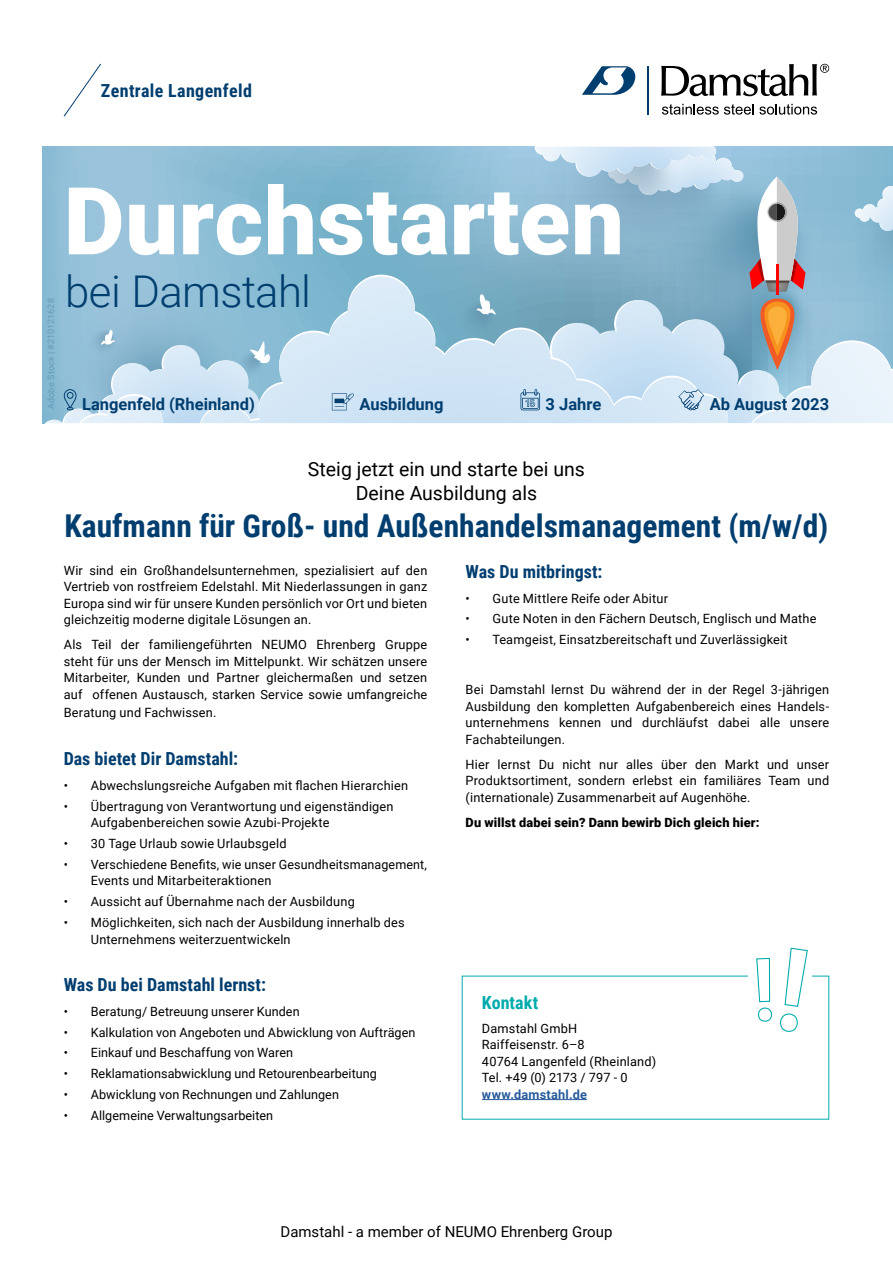
<style>
.page{position:relative;width:893px;height:1263px;background:#fff}
.page>*{position:absolute;margin:0;border:0;box-sizing:border-box;transform-origin:0 0}
.t1{font:900 93.75px "Roboto";letter-spacing:.01em;color:#fff}
.t2{font:300 43.8px "Roboto";letter-spacing:-.015em;color:#003e70}
.t3{font:700 31.5px "Roboto Condensed";color:#003e70}
.t4{font:19.5px/23.4px "Roboto";color:#000;text-align:center}
.t5{font:700 18px "Roboto Condensed";letter-spacing:.005em;color:#003e70}
.t6{font:700 18px "Roboto Condensed";letter-spacing:.005em;color:#00abac}
.t7{font:700 16.5px "Roboto";color:#003e70}
.t8{font:15px "Roboto";color:#000}
.t9{font:12.75px/16.5px "Roboto";letter-spacing:.01em;color:#000;text-align:justify}
.t10{font:900 12.75px "Roboto";letter-spacing:.015em;color:#000}
.t11{font:700 12.75px "Roboto";letter-spacing:.015em;color:#275b9b}
.t12{font:9px "Roboto";letter-spacing:.02em;color:#659bb7}
</style>
<div class="page">
<svg style="left:43px;top:147px;width:850px;height:128px;background:#87bad2"></svg>
<svg style="left:820px;top:179px;width:73px;height:96px;background:#93c0d7"></svg>
<svg style="left:43px;top:275px;width:850px;height:51px;background:#8dbdd5"></svg>
<svg style="left:80px;top:277px;width:813px;height:146px;background:#b2d3e5"></svg>
<hr style="left:648px;top:66px;width:1px;height:49px;background:#003e70">
<svg style="left:582px;top:66px;width:53px;height:29px"></svg>
<svg style="left:662px;top:104px;width:155px;height:11px"></svg>
<svg style="left:661px;top:64px;width:168px;height:32px"></svg>
<svg style="left:63px;top:63px;width:38px;height:54px"></svg>
<hr style="left:482px;top:1099px;width:105px;height:1px;background:#275b9b">
<svg style="left:756px;top:957px;width:17px;height:65px"></svg>
<svg style="left:780px;top:947px;width:28px;height:85px"></svg>
<svg style="left:43px;top:326px;width:271px;height:97px;background:#b1d1e4"></svg>
<svg style="left:332px;top:393px;width:22px;height:17px"></svg>
<svg style="left:450px;top:147px;width:359px;height:276px;background:#a3c3d5"></svg>
<h3 class="t5" style="left:101px;top:78px;width:152px">Zentrale Langenfeld</h3>
<p class="t12" style="left:45px;top:409px;width:113px;rotate:-90deg">Adobe Stock | #210121628</p>
<h1 class="t1" style="left:64px;top:155px;width:562px">Durchstarten</h1>
<h2 class="t2" style="left:65px;top:261px;width:248px">bei Damstahl</h2>
<p class="t7" style="left:82px;top:393px;width:174px">Langenfeld (Rheinland)</p>
<p class="t7" style="left:360px;top:393px;width:85px">Ausbildung</p>
<p class="t7" style="left:546px;top:393px;width:57px">3 Jahre</p>
<p class="t7" style="left:710px;top:393px;width:121px">Ab August 2023</p>
<h3 class="t4" style="left:308px;top:457px;width:279px">Steig jetzt ein und starte bei uns<br>Deine Ausbildung als</h3>
<h3 class="t3" style="left:65px;top:504px;width:765px">Kaufmann für Groß- und Außenhandelsmanagement (m/w/d)</h3>
<p class="t9" style="left:64px;top:561px;width:365px">Wir sind ein Großhandelsunternehmen, spezialisiert auf den Vertrieb von rostfreiem Edelstahl. Mit Niederlassungen in ganz Europa sind wir für unsere Kunden persönlich vor Ort und bieten gleichzeitig moderne digitale Lösungen an.</p>
<p class="t9" style="left:64px;top:636px;width:365px">Als Teil der familiengeführten NEUMO Ehrenberg Gruppe steht für uns der Mensch im Mittelpunkt. Wir schätzen unsere Mitarbeiter, Kunden und Partner gleichermaßen und setzen auf offenen Austausch, starken Service sowie umfangreiche</p>
<p class="t9" style="left:64px;top:703px;width:154px">Beratung und Fachwissen.</p>
<h3 class="t5" style="left:64px;top:746px;width:176px">Das bietet Dir Damstahl:</h3>
<p class="t9" style="left:64px;top:777px;width:346px">• Abwechslungsreiche Aufgaben mit flachen Hierarchien</p>
<p class="t9" style="left:91px;top:798px;width:304px;text-indent:-27px">• Übertragung von Verantwortung und eigenständigen<br>Aufgabenbereichen sowie Azubi-Projekte</p>
<p class="t9" style="left:64px;top:835px;width:224px">• 30 Tage Urlaub sowie Urlaubsgeld</p>
<p class="t9" style="left:91px;top:856px;width:338px;text-indent:-27px">• Verschiedene Benefits, wie unser Gesundheitsmanagement,<br>Events und Mitarbeiteraktionen</p>
<p class="t9" style="left:64px;top:893px;width:293px">• Aussicht auf Übernahme nach der Ausbildung</p>
<p class="t9" style="left:91px;top:914px;width:315px;text-indent:-27px">• Möglichkeiten, sich nach der Ausbildung innerhalb des<br>Unternehmens weiterzuentwickeln</p>
<h3 class="t5" style="left:64px;top:972px;width:204px">Was Du bei Damstahl lernst:</h3>
<p class="t9" style="left:64px;top:1002px;width:237px">• Beratung/ Betreuung unserer Kunden</p>
<p class="t9" style="left:64px;top:1023px;width:353px">• Kalkulation von Angeboten und Abwicklung von Aufträgen</p>
<p class="t9" style="left:64px;top:1044px;width:231px">• Einkauf und Beschaffung von Waren</p>
<p class="t9" style="left:64px;top:1065px;width:315px">• Reklamationsabwicklung und Retourenbearbeitung</p>
<p class="t9" style="left:64px;top:1085px;width:277px">• Abwicklung von Rechnungen und Zahlungen</p>
<p class="t9" style="left:64px;top:1106px;width:211px">• Allgemeine Verwaltungsarbeiten</p>
<h3 class="t5" style="left:466px;top:559px;width:138px">Was Du mitbringst:</h3>
<p class="t9" style="left:466px;top:589px;width:204px">• Gute Mittlere Reife oder Abitur</p>
<p class="t9" style="left:466px;top:610px;width:352px">• Gute Noten in den Fächern Deutsch, Englisch und Mathe</p>
<p class="t9" style="left:466px;top:631px;width:324px">• Teamgeist, Einsatzbereitschaft und Zuverlässigkeit</p>
<p class="t9" style="left:466px;top:681px;width:365px">Bei Damstahl lernst Du während der in der Regel 3-jährigen Ausbildung den kompletten Aufgabenbereich eines Handels&shy;unternehmens kennen und durchläufst dabei alle unsere Fachabteilungen.</p>
<p class="t9" style="left:466px;top:755px;width:365px">Hier lernst Du nicht nur alles über den Markt und unser Produktsortiment, sondern erlebst ein familiäres Team und (internationale) Zusammenarbeit auf Augenhöhe.</p>
<p class="t10" style="left:466px;top:813px;width:296px">Du willst dabei sein? Dann bewirb Dich gleich hier:</p>
<h3 class="t6" style="left:482px;top:990px;width:58px">Kontakt</h3>
<p class="t9" style="left:482px;top:1019px;width:176px;text-align:left">Damstahl GmbH<br>Raiffeisenstr. 6–8<br>40764 Langenfeld (Rheinland)<br>Tel. +49 (0) 2173 / 797 - 0</p>
<p class="t11" style="left:482px;top:1085px;width:107px">www.damstahl.de</p>
<p class="t8" style="left:280px;top:1221px;width:333px">Damstahl - a member of NEUMO Ehrenberg Group</p>
</div>
